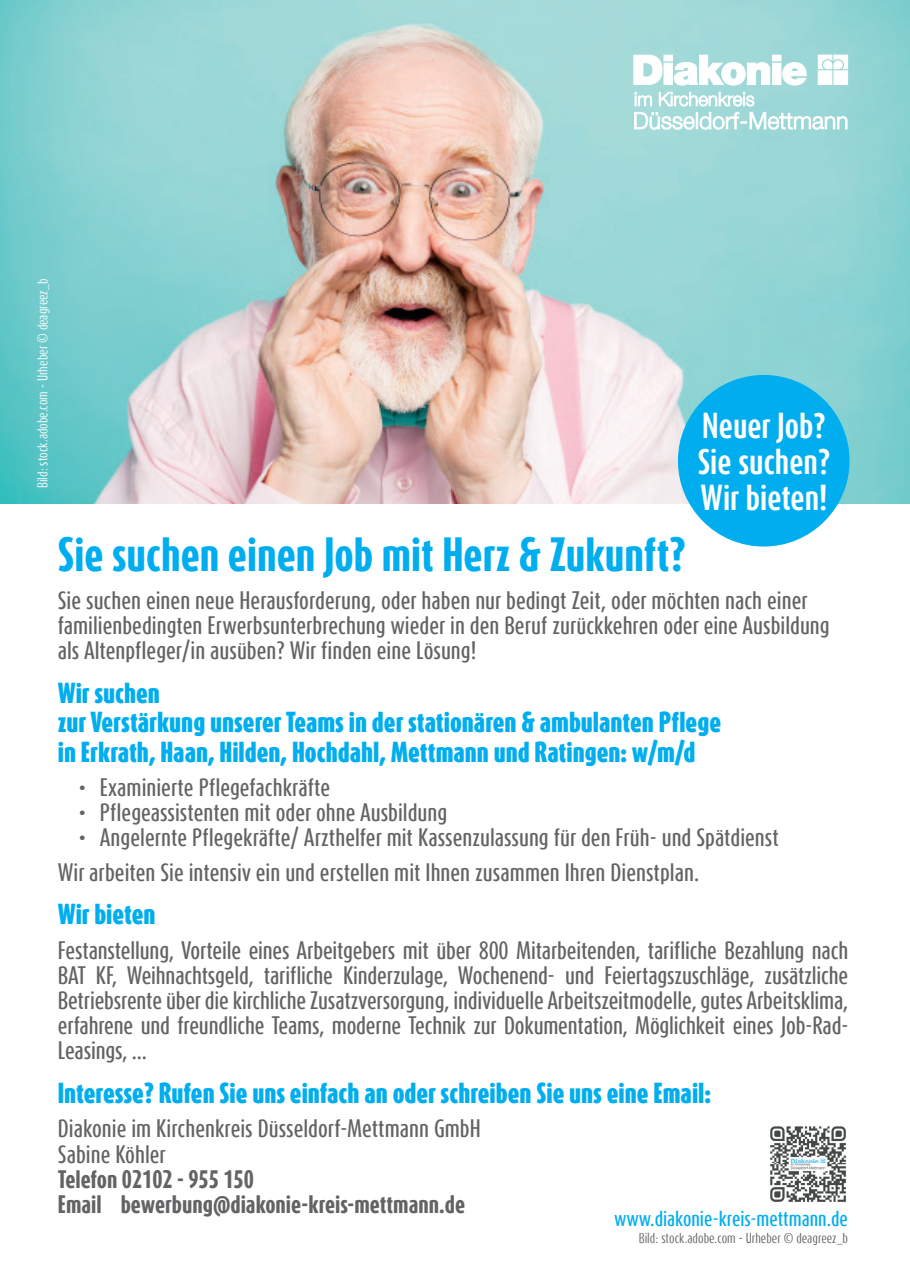
<style>
.page{position:relative;width:910px;height:1280px;background:#fff}
.page>*{position:absolute;margin:0;border:0;box-sizing:border-box;transform-origin:0 0}
.t1{font:800 39.9px "Dax Compact Offc";color:#00aeef}
.t2{font:700 30px/36px "Dax Compact Offc";color:#fff}
.t3{font:900 24px/29.4px "Dax Compact Offc";color:#00aeef}
.t4{font:500 21px/25.2px "Dax Compact Offc";color:#636366}
.t5{font:800 21px/25.2px "Dax Compact Offc";color:#636366}
.t6{font:500 18px "Dax Compact Offc";color:#00aeef}
.t7{font:12px "Dax Compact Offc";color:#636366}
.t8{font:12px "Dax Compact Offc";color:#fff}
</style>
<div class="page">
<img style="left:0;top:0;width:910px;height:504px">
<svg style="left:633px;top:54px;width:215px;height:76px"></svg>
<div style="left:818px;top:70px;width:14px;height:15px;background:#fff;border:1px solid #fff"></div>
<div style="left:833px;top:70px;width:15px;height:15px;background:#fff;border:1px solid #fff"></div>
<img style="left:770px;top:1126px;width:76px;height:76px">
<div style="left:678px;top:375px;width:171px;height:171px;background:#00aeef;border-radius:50%"></div>
<p class="t8" style="left:35px;top:488px;width:211px;rotate:-90deg">Bild: stock.adobe.com - Urheber © deagreez_b</p>
<h2 class="t2" style="left:698px;top:407px;width:134px">Neuer Job?<br>Sie suchen?<br>Wir bieten!</h2>
<h1 class="t1" style="left:58px;top:528px;width:630px">Sie suchen einen Job mit Herz &amp; Zukunft?</h1>
<p class="t4" style="left:58px;top:588px;width:773px">Sie suchen einen neue Herausforderung, oder haben nur bedingt Zeit, oder möchten nach einer familienbedingten Erwerbsunterbrechung wieder in den Beruf zurückkehren oder eine Ausbildung als Altenpfleger/in ausüben? Wir finden eine Lösung!</p>
<p class="t3" style="left:58px;top:678px;width:665px">Wir suchen<br>zur Verstärkung unserer Teams in der stationären &amp; ambulanten Pflege in Erkrath, Haan, Hilden, Hochdahl, Mettmann und Ratingen: w/m/d</p>
<p class="t4" style="left:79px;top:775px;width:253px">• Examinierte Pflegefachkräfte</p>
<p class="t4" style="left:79px;top:800px;width:370px">• Pflegeassistenten mit oder ohne Ausbildung</p>
<p class="t4" style="left:58px;top:820px;width:723px;line-height:34.2px;text-indent:21px">• Angelernte Pflegekräfte/ Arzthelfer mit Kassenzulassung für den Früh- und Spätdienst<br>Wir arbeiten Sie intensiv ein und erstellen mit Ihnen zusammen Ihren Dienstplan.</p>
<p class="t3" style="left:58px;top:899px;width:99px">Wir bieten</p>
<p class="t4" style="left:58px;top:937px;width:792px;text-align:justify">Festanstellung, Vorteile eines Arbeitgebers mit über 800 Mitarbeitenden, tarifliche Bezahlung nach BAT KF, Weihnachtsgeld, tarifliche Kinderzulage, Wochenend- und Feiertagszuschläge, zusätzliche Betriebsrente über die kirchliche Zusatzversorgung, individuelle Arbeitszeitmodelle, gutes Arbeitsklima, erfahrene und freundliche Teams, moderne Technik zur Dokumentation, Möglichkeit eines Job-Rad-Leasings, ...</p>
<p class="t3" style="left:58px;top:1078px;width:655px">Interesse? Rufen Sie uns einfach an oder schreiben Sie uns eine Email:</p>
<p class="t4" style="left:58px;top:1116px;width:424px">Diakonie im Kirchenkreis Düsseldorf-Mettmann GmbH<br>Sabine Köhler</p>
<p class="t5" style="left:58px;top:1166px;width:409px">Telefon 02102 - 955 150<br>Email bewerbung@diakonie-kreis-mettmann.de</p>
<p class="t6" style="left:614px;top:1207px;width:235px">www.diakonie-kreis-mettmann.de</p>
<p class="t7" style="left:639px;top:1230px;width:211px">Bild: stock.adobe.com - Urheber © deagreez_b</p>
</div>
